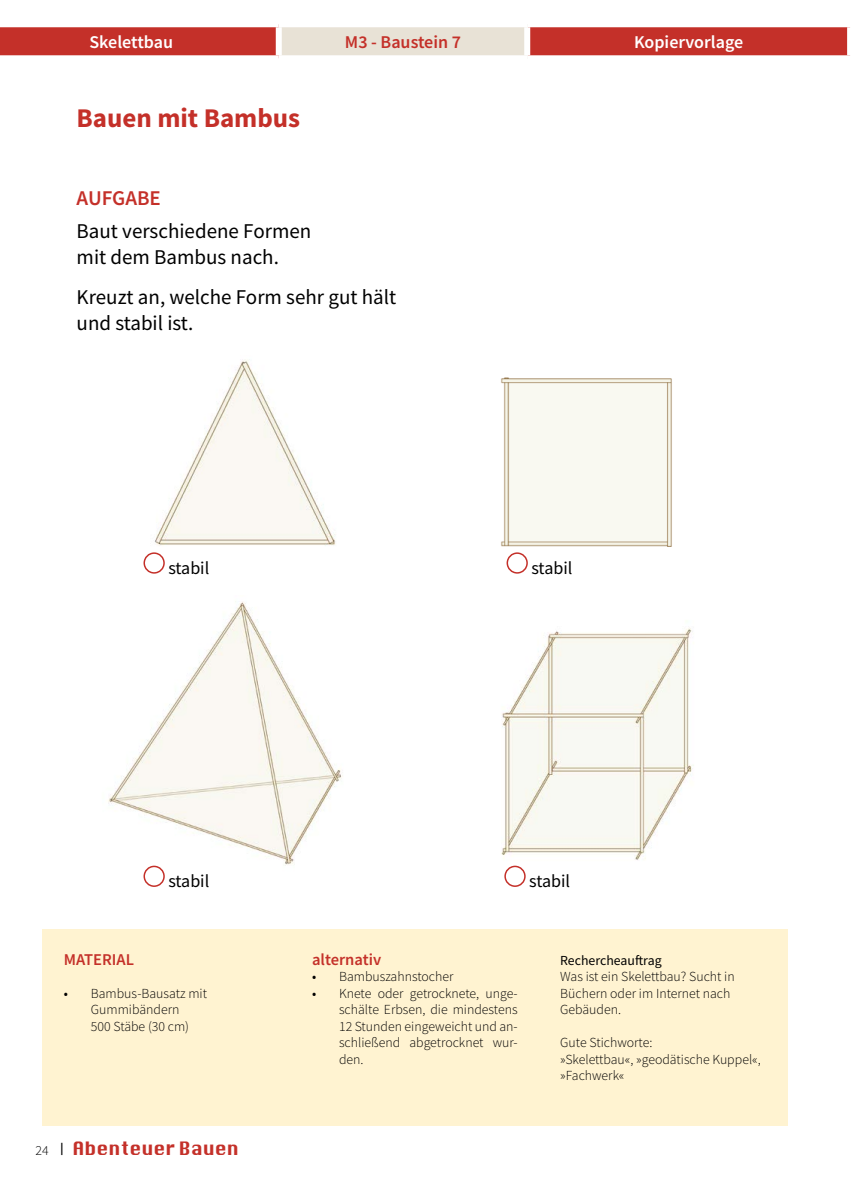
<style>
.page{position:relative;width:851px;height:1191px;background:#fff}
.page>*{position:absolute;margin:0;border:0;box-sizing:border-box;transform-origin:0 0}
.t1{font:700 27px "Source Sans Pro";color:#c43029}
.t2{font:21px/25.2px "Source Sans Pro";color:#000}
.t3{font:600 21px "Source Sans Pro";letter-spacing:-.005em;color:#c43029}
.t4{font:18px "Source Sans Pro";color:#000}
.t5{font:600 18px "Source Sans Pro";color:#fff}
.t6{font:18px "Krungthep";color:#c43029}
.t7{font:600 18px "Source Sans Pro";color:#c43029}
.t8{font:600 16.5px "Source Sans Pro";color:#c43029}
.t9{font:300 13.8px/16.5px "Source Sans Pro";color:#000}
.t10{font:13.8px "Source Sans Pro";color:#000}
.s1{font-weight:400}
.s2{font-family:"Source Sans Pro";font-weight:300;font-size:13.8px;color:#000}
.s3{font-size:13.5px;color:#000}
</style>
<div class="page">
<div style="left:43px;top:929px;width:248px;height:196px;background:#fff3d1"></div>
<div style="left:291px;top:929px;width:248px;height:196px;background:#fff3d1"></div>
<div style="left:539px;top:929px;width:248px;height:196px;background:#fff3d1"></div>
<img style="left:108px;top:601px;width:235px;height:272px">
<img style="left:501px;top:628px;width:193px;height:232px">
<img style="left:146px;top:360px;width:190px;height:199px">
<img style="left:501px;top:377px;width:171px;height:177px">
<div style="left:143px;top:552px;width:22px;height:21px;border:2px solid #c43029;border-radius:50%"></div>
<div style="left:143px;top:865px;width:22px;height:22px;border:2px solid #c43029;border-radius:50%"></div>
<div style="left:504px;top:865px;width:21px;height:22px;border:2px solid #c43029;border-radius:50%"></div>
<div style="left:506px;top:552px;width:21px;height:21px;border:2px solid #c43029;border-radius:50%"></div>
<div style="left:0;top:27px;width:847px;height:28px;background:#c43029"></div>
<div style="left:279px;top:24px;width:248px;height:34px;background:#e8e2d6"></div>
<div style="left:279px;top:21px;width:248px;height:6px;background:#fff"></div>
<div style="left:276px;top:27px;width:6px;height:28px;background:#fff"></div>
<div style="left:524px;top:27px;width:6px;height:28px;background:#fff"></div>
<div style="left:279px;top:55px;width:248px;height:6px;background:#fff"></div>
<h3 class="t5" style="left:89px;top:30px;width:85px">Skelettbau</h3>
<h3 class="t7" style="left:345px;top:30px;width:118px">M3 - Baustein 7</h3>
<h3 class="t5" style="left:634px;top:30px;width:111px">Kopiervorlage</h3>
<h1 class="t1" style="left:77px;top:99px;width:225px">Bauen mit Bambus</h1>
<h2 class="t3" style="left:77px;top:185px;width:86px">AUFGABE</h2>
<h2 class="t2" style="left:77px;top:219px;width:236px">Baut verschiedene Formen mit dem Bambus nach.</h2>
<h2 class="t2" style="left:77px;top:285px;width:321px">Kreuzt an, welche Form sehr gut hält und stabil ist.</h2>
<h3 class="t4" style="left:168px;top:556px;width:42px">stabil</h3>
<h3 class="t4" style="left:531px;top:556px;width:42px">stabil</h3>
<h3 class="t4" style="left:168px;top:869px;width:42px">stabil</h3>
<h3 class="t4" style="left:529px;top:869px;width:42px">stabil</h3>
<p class="t8" style="left:64px;top:948px;width:72px">MATERIAL</p>
<p class="t9" style="left:91px;top:984px;width:118px;text-indent:-27px"><span class="s1">•</span> Bambus-Bausatz mit<br>Gummibändern<br>500 Stäbe (30 cm)</p>
<h3 class="t6" style="left:36px;top:1138px;width:205px"><span class="s2">24</span> <span class="s3">|</span> Abenteuer Bauen</h3>
<p class="t8" style="left:312px;top:948px;width:71px">alternativ</p>
<p class="t9" style="left:312px;top:968px;width:143px"><span class="s1">•</span> Bambuszahnstocher</p>
<p class="t9" style="left:339px;top:984px;width:180px;text-align:justify;text-indent:-27px"><span class="s1">•</span> Knete oder getrocknete, unge&shy;schälte Erbsen, die mindestens 12 Stunden eingeweicht und an&shy;schließend abgetrocknet wur&shy;den.</p>
<p class="t10" style="left:560px;top:951px;width:103px">Rechercheauftrag</p>
<p class="t9" style="left:560px;top:968px;width:176px">Was ist ein Skelettbau? Sucht in<br>Büchern oder im Internet nach<br>Gebäuden.</p>
<p class="t9" style="left:560px;top:1034px;width:202px">Gute Stichworte:<br>»Skelettbau«, »geodätische Kuppel«, »Fachwerk«</p>
</div>
